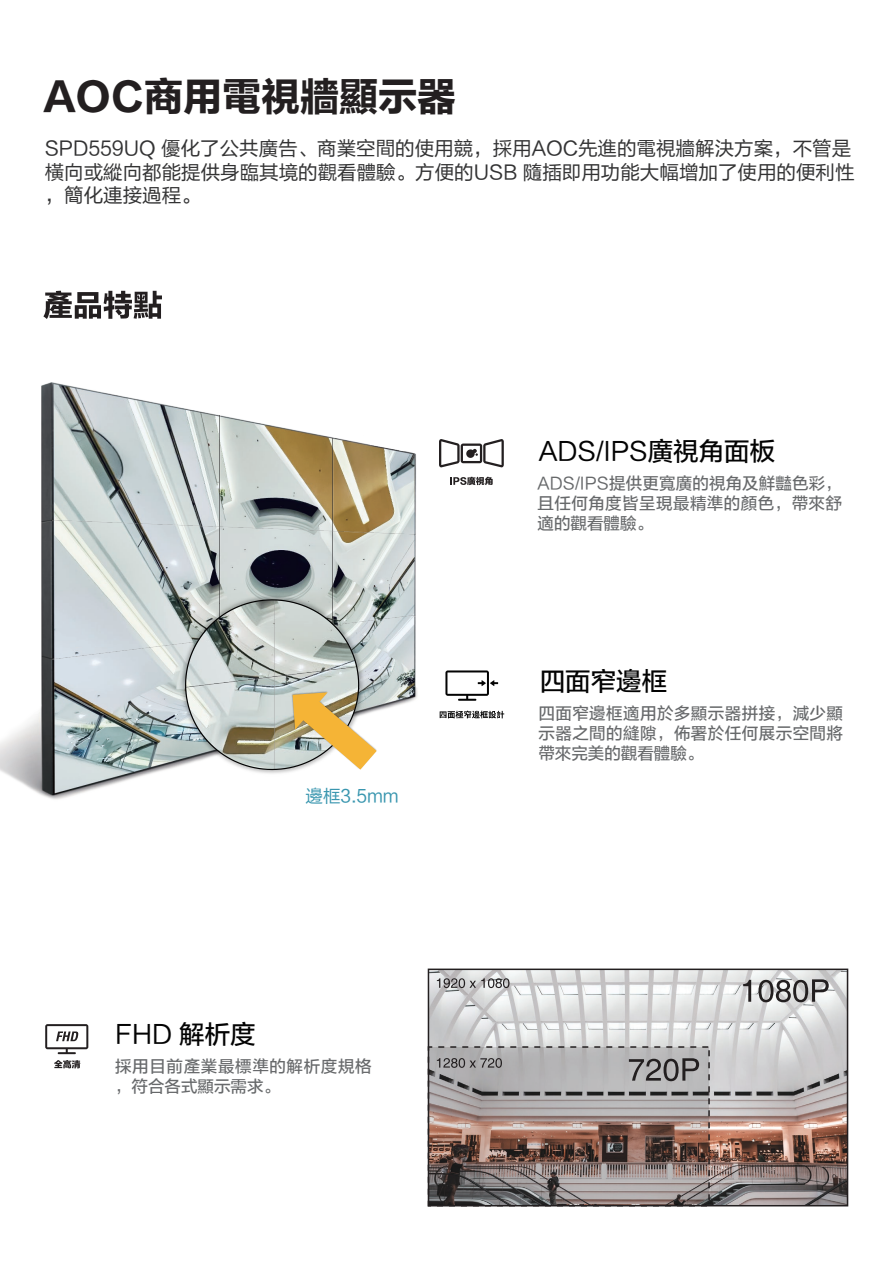
<style>
.page{position:relative;width:893px;height:1263px;background:#fff}
.page>*{position:absolute;margin:0;border:0;box-sizing:border-box;transform-origin:0 0}
.t1{font:39px "FZLTDHK GBK1 0";color:#231f20}
.t2{font:25.5px "FZLTZHUNHK GBK1 0";color:#030303}
.t3{font:19.5px/23.4px "FZLTHK GBK1 0";color:#333334}
.t4{font:17.55px "FZLTHK GBK1 0";color:#3996af}
.t5{font:16.5px/19.8px "FZLTZHUNHK GBK1 0";letter-spacing:.025em;color:#67696b;text-align:justify}
</style>
<div class="page">
<svg style="left:54px;top:1060px;width:26px;height:8px"></svg>
<svg style="left:45px;top:1024px;width:43px;height:30px"></svg>
<svg style="left:43px;top:291px;width:119px;height:28px"></svg>
<svg style="left:428px;top:968px;width:420px;height:238px"></svg>
<svg style="left:428px;top:1046px;width:282px;height:160px"></svg>
<svg style="left:743px;top:980px;width:8px;height:22px"></svg>
<svg style="left:758px;top:979px;width:71px;height:23px"></svg>
<svg style="left:437px;top:978px;width:72px;height:10px"></svg>
<svg style="left:437px;top:1058px;width:65px;height:10px"></svg>
<svg style="left:629px;top:1058px;width:70px;height:23px"></svg>
<svg style="left:440px;top:711px;width:64px;height:7px"></svg>
<svg style="left:445px;top:670px;width:53px;height:31px"></svg>
<svg style="left:439px;top:439px;width:65px;height:28px"></svg>
<svg style="left:450px;top:477px;width:43px;height:8px"></svg>
<img style="left:0;top:382px;width:418px;height:418px">
<img style="left:219px;top:416px;width:1px;height:175px">
<img style="left:333px;top:438px;width:1px;height:153px">
<img style="left:52px;top:520px;width:363px;height:15px">
<img style="left:53px;top:616px;width:361px;height:43px">
<img style="left:177px;top:591px;width:190px;height:187px">
<img style="left:278px;top:683px;width:110px;height:91px">
<svg style="left:184px;top:599px;width:193px;height:172px"></svg>
<h1 class="t1" style="left:43px;top:75px;width:414px">AOC商用電視牆顯示器</h1>
<p class="t3" style="left:45px;top:137px;width:811px">SPD559UQ 優化了公共廣告、商業空間的使用競，採用AOC先進的電視牆解決方案，不管是橫向或縱向都能提供身臨其境的觀看體驗。方便的USB 隨插即用功能大幅增加了使用的便利性，簡化連接過程。</p>
<h2 class="t2" style="left:539px;top:437px;width:238px">ADS/IPS廣視角面板</h2>
<p class="t5" style="left:537px;top:474px;width:306px">ADS/IPS提供更寬廣的視角及鮮豔色彩，且任何角度皆呈現最精準的顏色，帶來舒適的觀看體驗。</p>
<p class="t4" style="left:306px;top:787px;width:95px">邊框3.5mm</p>
<h2 class="t2" style="left:115px;top:1020px;width:142px">FHD 解析度</h2>
<p class="t5" style="left:115px;top:1057px;width:258px">採用目前產業最標準的解析度規格，符合各式顯示需求。</p>
<h2 class="t2" style="left:540px;top:668px;width:129px">四面窄邊框</h2>
<p class="t5" style="left:538px;top:704px;width:306px">四面窄邊框適用於多顯示器拼接，減少顯示器之間的縫隙，佈署於任何展示空間將帶來完美的觀看體驗。</p>
</div>
